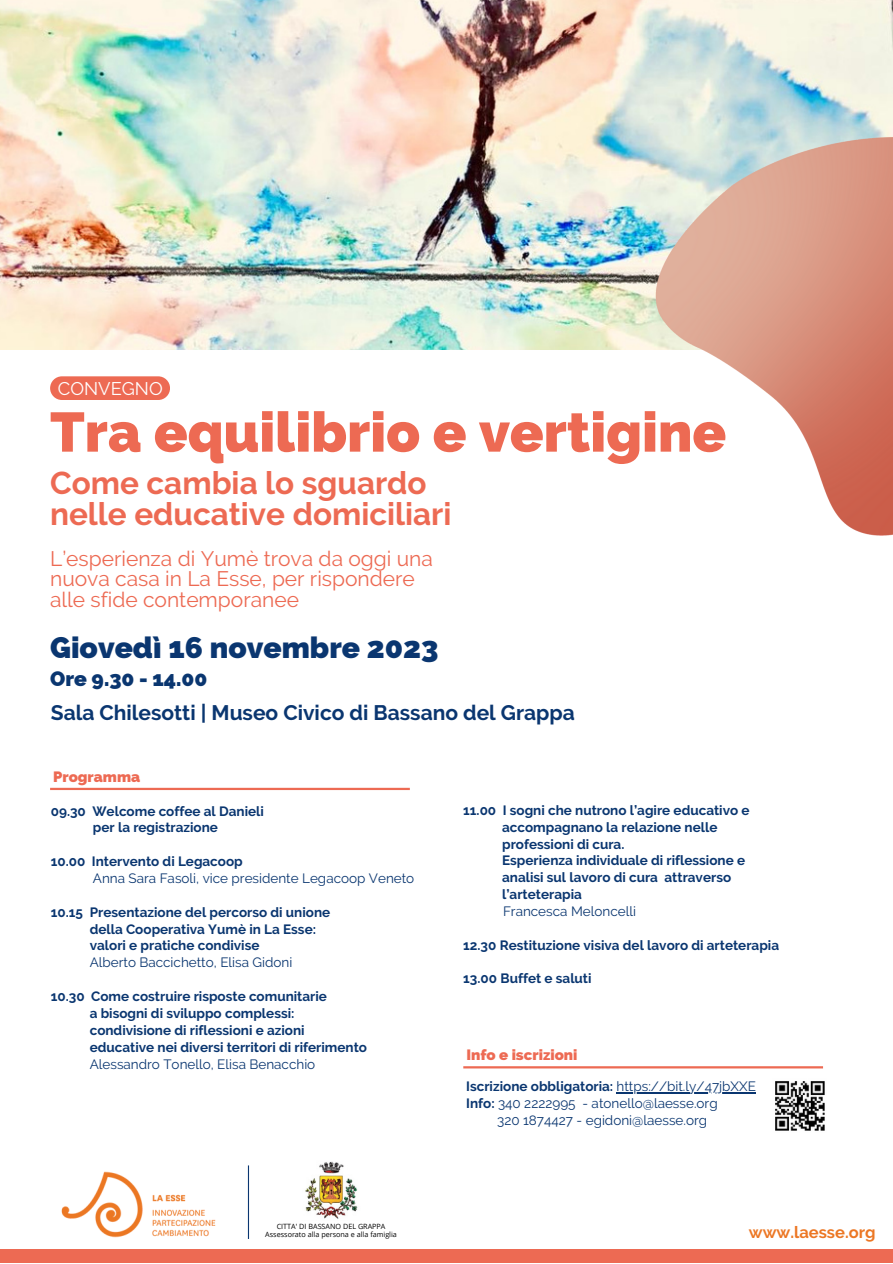
<style>
.page{position:relative;width:893px;height:1264px;background:#fff}
.page>*{position:absolute;margin:0;border:0;box-sizing:border-box;transform-origin:0 0}
.t1{font:800 55.5px "Raleway";color:#ed6a53}
.t2{font:700 31.5px/31.5px "Raleway";color:#ed6a53}
.t3{font:800 30px "Raleway";color:#0a3670}
.t4{font:21px/20.2px "Raleway";color:#ed6a53}
.t5{font:700 21px "Raleway";color:#0a3670}
.t6{font:800 21px "Raleway";color:#0a3670}
.t7{font:18.3px "Raleway";color:#fff}
.t8{font:700 16.5px "Raleway";color:#ec7724}
.t9{font:800 15px "Raleway";color:#ed6a53}
.t10{font:700 13.5px/16.8px "Raleway";color:#0a3670}
.t11{font:13.5px "Raleway";color:#0a3670}
.t12{font:7.2px/7.8px "Open Sans";color:#000;text-align:center}
.s1{font-weight:400}
.s2{font-weight:700}
</style>
<div class="page">
<img style="left:61px;top:1171px;width:155px;height:67px">
<img style="left:0;top:0;width:892px;height:350px">
<img style="left:596px;top:47px;width:296px;height:489px">
<div style="left:0;top:1249px;width:892px;height:13px;background:#ed6a53"></div>
<div style="left:50px;top:376px;width:120px;height:24px;background:#ed6a53;border-radius:12px"></div>
<hr style="left:463px;top:1066px;width:360px;height:2px;background:#ed6a53">
<hr style="left:616px;top:1092px;width:139px;height:1px;background:#0a3670">
<img style="left:775px;top:1081px;width:50px;height:50px">
<hr style="left:50px;top:787px;width:360px;height:3px;background:#ed6a53">
<hr style="left:248px;top:1165px;width:1px;height:73px;background:#0a3670">
<img style="left:305px;top:1161px;width:53px;height:58px">
<h3 class="t7" style="left:58px;top:378px;width:106px">CONVEGNO</h3>
<h1 class="t1" style="left:50px;top:399px;width:677px">Tra equilibrio e vertigine</h1>
<h2 class="t2" style="left:50px;top:467px;width:403px">Come cambia lo sguardo nelle educative domiciliari</h2>
<h3 class="t4" style="left:50px;top:548px;width:384px">L’esperienza di Yumè trova da oggi una nuova casa in La Esse, per rispondere alle sfide contemporanee</h3>
<h3 class="t3" style="left:50px;top:629px;width:390px">Giovedì 16 novembre 2023</h3>
<h3 class="t6" style="left:50px;top:666px;width:159px">Ore 9.30 - 14.00</h3>
<h3 class="t5" style="left:51px;top:700px;width:525px">Sala Chilesotti | Museo Civico di Bassano del Grappa</h3>
<p class="t9" style="left:53px;top:767px;width:88px">Programma</p>
<p class="t10" style="left:51px;top:802px;width:214px;text-align:center">09.30 Welcome coffee al Danieli per la registrazione</p>
<p class="t10" style="left:51px;top:853px;width:193px">10.00 Intervento di Legacoop</p>
<p class="t11" style="left:93px;top:870px;width:323px">Anna Sara Fasoli, vice presidente Legacoop Veneto</p>
<p class="t10" style="left:90px;top:903px;width:242px;text-indent:-39px">10.15 Presentazione del percorso di unione della Cooperativa Yumè in La Esse: valori e pratiche condivise</p>
<p class="t11" style="left:90px;top:954px;width:204px">Alberto Baccichetto, Elisa Gidoni</p>
<p class="t10" style="left:90px;top:987px;width:279px;text-indent:-39px">10.30 Come costruire risposte comunitarie<br>a bisogni di sviluppo complessi: condivisione di riflessioni e azioni educative nei diversi territori di riferimento</p>
<p class="t11" style="left:90px;top:1055px;width:227px">Alessandro Tonello, Elisa Benacchio</p>
<p class="t12" style="left:265px;top:1222px;width:133px">CITTA' DI BASSANO DEL GRAPPA<br>Assessorato alla persona e alla famiglia</p>
<p class="t10" style="left:502px;top:801px;width:249px;text-indent:-39px">11.00 I sogni che nutrono l’agire educativo e accompagnano la relazione nelle professioni di cura.<br>Esperienza individuale di riflessione e analisi sul lavoro di cura attraverso l’arteterapia</p>
<p class="t11" style="left:503px;top:903px;width:134px">Francesca Meloncelli</p>
<p class="t10" style="left:463px;top:936px;width:317px">12.30 Restituzione visiva del lavoro di arteterapia</p>
<p class="t10" style="left:463px;top:970px;width:130px">13.00 Buffet e saluti</p>
<p class="t9" style="left:466px;top:1046px;width:113px">Info e iscrizioni</p>
<p class="t10" style="left:466px;top:1078px;width:291px">Iscrizione obbligatoria: <span class="s1">https://bit.ly/47jbXXE</span></p>
<p class="t11" style="left:466px;top:1095px;width:253px"><span class="s2">Info:</span> 340 2222995 - atonello@laesse.org</p>
<p class="t11" style="left:497px;top:1112px;width:211px">320 1874427 - egidoni@laesse.org</p>
<p class="t8" style="left:749px;top:1222px;width:128px">www.laesse.org</p>
</div>
